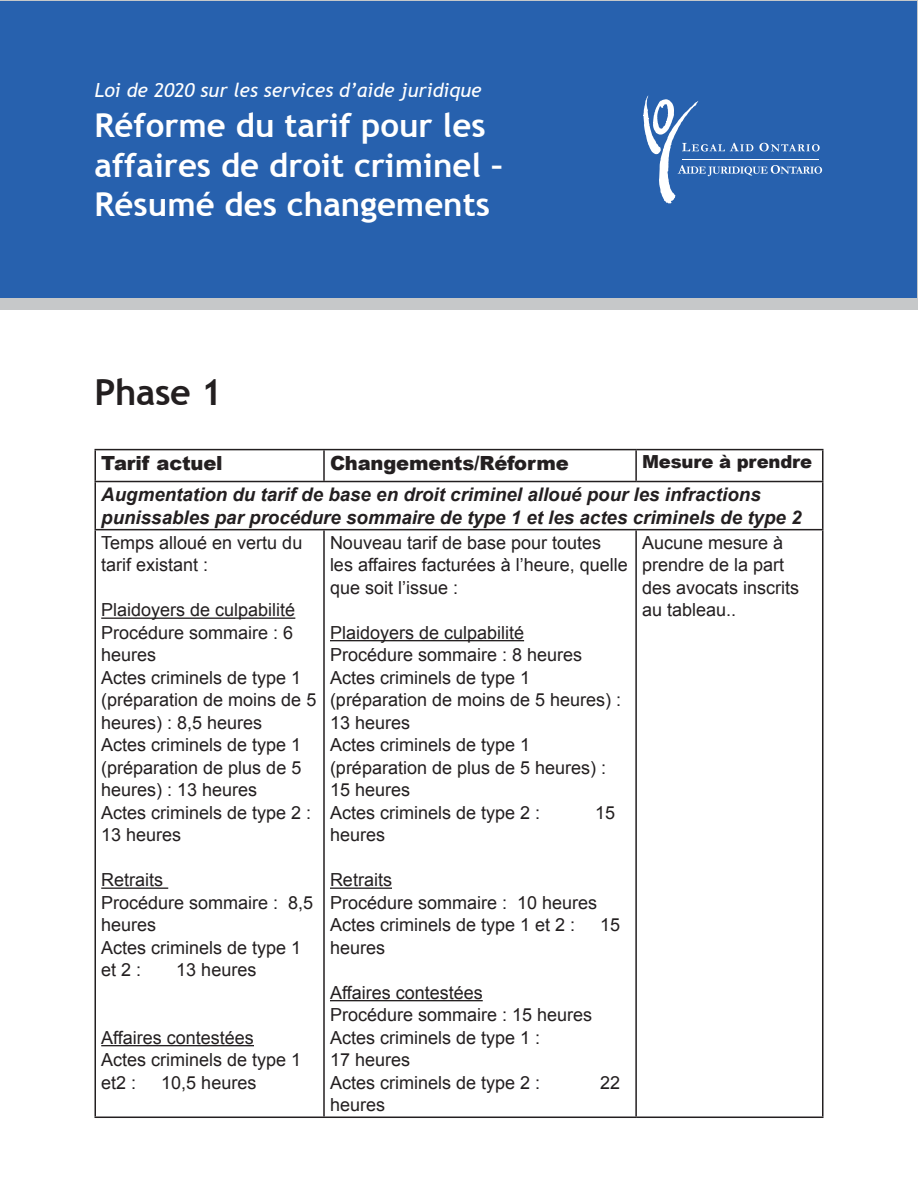
<style>
.page{position:relative;width:918px;height:1188px;background:#fff}
.page>*{position:absolute;margin:0;border:0;box-sizing:border-box;transform-origin:0 0}
.Heading_2{font:700 36px "Trebuchet MS";letter-spacing:-.01em;color:#231f20}
.Heading_1__title_pag{font:700 33px/39.6px "Trebuchet MS";color:#fff}
.Heading_1__title_pag-2{font:italic 19.5px "Trebuchet MS";color:#fff}
.Table_Header{font:900 19.5px "Arial";letter-spacing:-.01em;color:#231f20}
.t1{font:italic 700 18.75px/22.5px "Arial";color:#231f20}
.t2{font:18px/22.5px "Arial";color:#231f20}
.Table_Header-2{font:900 18px "Arial";letter-spacing:-.01em;color:#231f20}
</style>
<div class="page">
<div style="left:0;top:0;width:918px;height:310px;background:#c6c8c9"></div>
<div style="left:1px;top:1px;width:916px;height:297px;background:#2761ae"></div>
<hr style="left:94px;top:449px;width:230px;height:1px;background:#231f20">
<hr style="left:94px;top:450px;width:2px;height:31px;background:#231f20">
<hr style="left:324px;top:449px;width:312px;height:1px;background:#231f20">
<hr style="left:323px;top:450px;width:2px;height:31px;background:#231f20">
<hr style="left:636px;top:449px;width:187px;height:1px;background:#231f20">
<hr style="left:635px;top:450px;width:2px;height:31px;background:#231f20">
<hr style="left:822px;top:450px;width:2px;height:31px;background:#231f20">
<hr style="left:94px;top:481px;width:230px;height:1px;background:#231f20">
<hr style="left:94px;top:482px;width:2px;height:47px;background:#231f20">
<hr style="left:324px;top:481px;width:312px;height:1px;background:#231f20">
<hr style="left:636px;top:481px;width:187px;height:1px;background:#231f20">
<hr style="left:822px;top:482px;width:2px;height:47px;background:#231f20">
<hr style="left:94px;top:529px;width:230px;height:1px;background:#231f20">
<hr style="left:94px;top:530px;width:2px;height:587px;background:#231f20">
<hr style="left:324px;top:529px;width:312px;height:1px;background:#231f20">
<hr style="left:323px;top:530px;width:2px;height:587px;background:#231f20">
<hr style="left:636px;top:529px;width:187px;height:1px;background:#231f20">
<hr style="left:635px;top:530px;width:2px;height:587px;background:#231f20">
<hr style="left:822px;top:530px;width:2px;height:587px;background:#231f20">
<hr style="left:94px;top:1117px;width:230px;height:1px;background:#231f20">
<hr style="left:324px;top:1117px;width:312px;height:1px;background:#231f20">
<hr style="left:636px;top:1117px;width:187px;height:1px;background:#231f20">
<hr style="left:101px;top:618px;width:194px;height:1px;background:#231f20">
<hr style="left:101px;top:888px;width:67px;height:1px;background:#231f20">
<hr style="left:101px;top:1045px;width:153px;height:1px;background:#231f20">
<hr style="left:330px;top:640px;width:194px;height:1px;background:#231f20">
<hr style="left:330px;top:888px;width:62px;height:1px;background:#231f20">
<hr style="left:330px;top:1000px;width:153px;height:1px;background:#231f20">
<svg style="left:644px;top:96px;width:178px;height:108px"></svg>
<h1 class="Heading_1__title_pag-2" style="left:94px;top:79px;width:389px">Loi de 2020 sur les services d’aide juridique</h1>
<h1 class="Heading_1__title_pag" style="left:94px;top:105px;width:410px">Réforme du tarif pour les affaires de droit criminel –<br>Résumé des changements</h1>
<h2 class="Heading_2" style="left:94px;top:369px;width:129px">Phase 1</h2>
<p class="Table_Header" style="left:101px;top:448px;width:123px">Tarif actuel</p>
<p class="Table_Header" style="left:330px;top:448px;width:240px">Changements/Réforme</p>
<p class="Table_Header-2" style="left:642px;top:449px;width:172px">Mesure à prendre</p>
<p class="t1" style="left:101px;top:484px;width:702px">Augmentation du tarif de base en droit criminel alloué pour les infractions punissables par procédure sommaire de type 1 et les actes criminels de type 2</p>
<p class="t2" style="left:101px;top:531px;width:203px">Temps alloué en vertu du tarif existant :</p>
<p class="t2" style="left:101px;top:599px;width:196px">Plaidoyers de culpabilité</p>
<p class="t2" style="left:101px;top:621px;width:194px">Procédure sommaire : 6 heures</p>
<p class="t2" style="left:101px;top:666px;width:217px">Actes criminels de type 1 (préparation de moins de 5 heures) : 8,5 heures</p>
<p class="t2" style="left:101px;top:734px;width:202px;text-align:justify">Actes criminels de type 1 (préparation de plus de 5 heures) : 13 heures</p>
<p class="t2" style="left:101px;top:801px;width:212px">Actes criminels de type 2 :<br>13 heures</p>
<p class="t2" style="left:101px;top:869px;width:64px">Retraits</p>
<p class="t2" style="left:101px;top:891px;width:214px">Procédure sommaire : 8,5 heures</p>
<p class="t2" style="left:101px;top:936px;width:202px">Actes criminels de type 1 et 2 :</p>
<p class="t2" style="left:330px;top:531px;width:299px">Nouveau tarif de base pour toutes les affaires facturées à l’heure, quelle que soit l’issue :</p>
<p class="t2" style="left:330px;top:621px;width:196px">Plaidoyers de culpabilité</p>
<p class="t2" style="left:330px;top:644px;width:254px">Procédure sommaire : 8 heures</p>
<p class="t2" style="left:330px;top:666px;width:293px">Actes criminels de type 1 (préparation de moins de 5 heures) :<br>13 heures</p>
<p class="t2" style="left:330px;top:734px;width:278px">Actes criminels de type 1 (préparation de plus de 5 heures) :<br>15 heures</p>
<p class="t2" style="left:330px;top:801px;width:212px">Actes criminels de type 2 :</p>
<p class="t2" style="left:595px;top:801px;width:22px">15</p>
<p class="t2" style="left:330px;top:824px;width:57px">heures</p>
<p class="t2" style="left:330px;top:869px;width:64px">Retraits</p>
<p class="t2" style="left:330px;top:891px;width:269px">Procédure sommaire : 10 heures</p>
<p class="t2" style="left:330px;top:914px;width:247px">Actes criminels de type 1 et 2 :</p>
<p class="t2" style="left:600px;top:914px;width:22px">15</p>
<p class="t2" style="left:330px;top:936px;width:57px">heures</p>
<p class="t2" style="left:330px;top:981px;width:154px">Affaires contestées</p>
<p class="t2" style="left:330px;top:1004px;width:264px">Procédure sommaire : 15 heures</p>
<p class="t2" style="left:330px;top:1026px;width:212px">Actes criminels de type 1 :</p>
<p class="t2" style="left:330px;top:1049px;width:82px">17 heures</p>
<p class="t2" style="left:330px;top:1071px;width:212px">Actes criminels de type 2 :</p>
<p class="t2" style="left:600px;top:1071px;width:22px">22</p>
<p class="t2" style="left:330px;top:1094px;width:57px">heures</p>
<p class="t2" style="left:642px;top:531px;width:159px">Aucune mesure à prendre de la part des avocats inscrits au tableau..</p>
<p class="t2" style="left:176px;top:959px;width:82px">13 heures</p>
<p class="t2" style="left:101px;top:1026px;width:154px">Affaires contestées</p>
<p class="t2" style="left:101px;top:1049px;width:202px">Actes criminels de type 1 et2 :</p>
<p class="t2" style="left:161px;top:1071px;width:97px">10,5 heures</p>
</div>
